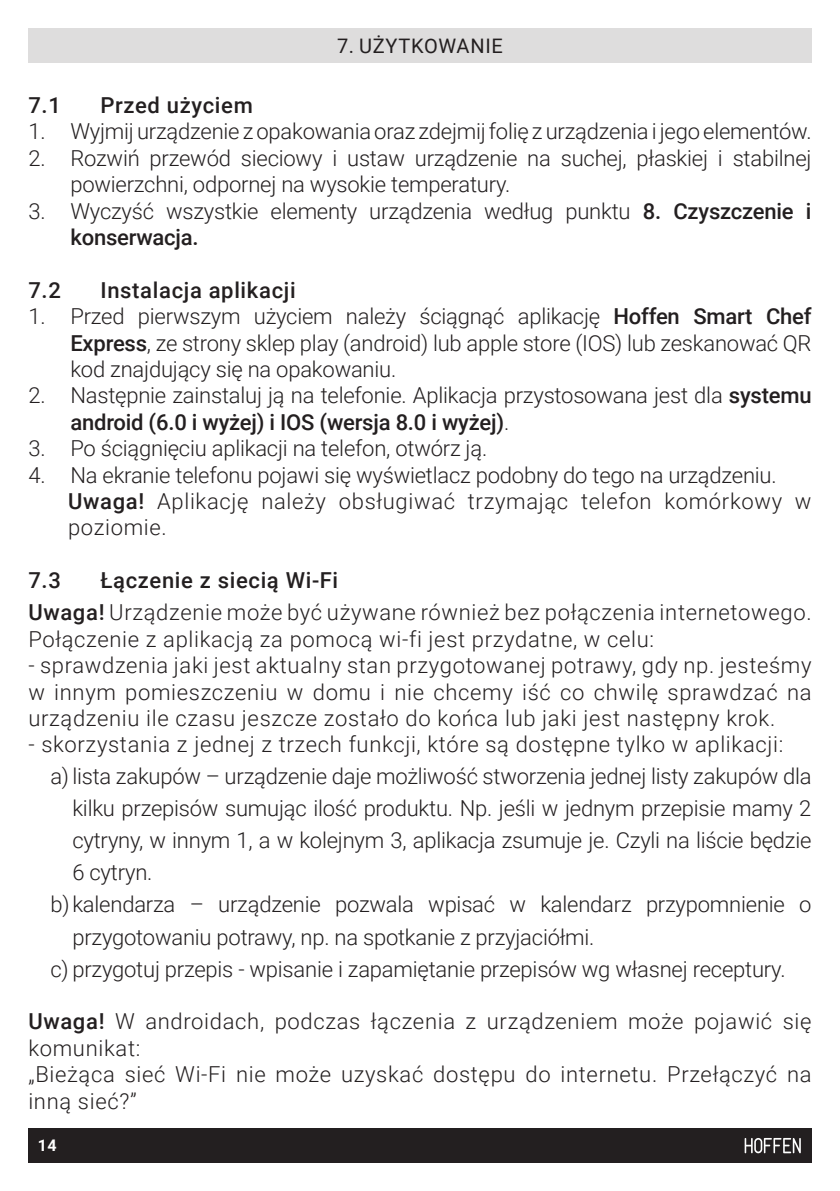
<style>
.page{position:relative;width:840px;height:1191px;background:#fff}
.page>*{position:absolute;margin:0;border:0;box-sizing:border-box;transform-origin:0 0}
.t1{font:300 22px/26.4px "Roboto";letter-spacing:-.01em;color:#231f20}
.t2{font:300 22px/26.4px "Roboto";letter-spacing:.03em;color:#231f20}
.t3{font:500 22px "Roboto";letter-spacing:.03em;color:#231f20}
.TYTULY_ROZDZIALOW{font:20px "Roboto";letter-spacing:.035em;color:#231f20}
.t4{font:700 16px "Roboto";color:#fff}
.s1{font-weight:500}
</style>
<div class="page">
<div style="left:28px;top:1128px;width:783px;height:34px;background:#231f20"></div>
<svg style="left:744px;top:1138px;width:56px;height:15px"></svg>
<div style="left:28px;top:28px;width:783px;height:34px;background:#dedddd"></div>
<p class="TYTULY_ROZDZIALOW" style="left:337px;top:32px;width:167px">7. UŻYTKOWANIE</p>
<p class="t3" style="left:28px;top:90px;width:34px">7.1</p>
<p class="t3" style="left:100px;top:90px;width:154px">Przed użyciem</p>
<p class="t1" style="left:28px;top:117px;width:784px">1. Wyjmij urządzenie z opakowania oraz zdejmij folię z urządzenia i jego elementów.</p>
<p class="t1" style="left:70px;top:144px;width:742px;text-indent:-42px">2. Rozwiń przewód sieciowy i ustaw urządzenie na suchej, płaskiej i stabilnej powierzchni, odpornej na wysokie temperatury.</p>
<p class="t1" style="left:70px;top:197px;width:742px;text-indent:-42px">3. Wyczyść wszystkie elementy urządzenia według punktu <span class="s1">8. Czyszczenie i konserwacja.</span></p>
<p class="t3" style="left:28px;top:274px;width:34px">7.2</p>
<p class="t3" style="left:100px;top:274px;width:196px">Instalacja aplikacji</p>
<p class="t1" style="left:70px;top:302px;width:742px;text-align:justify;text-indent:-42px">1. Przed pierwszym użyciem należy ściągnąć aplikację <span class="s1">Hoffen Smart Chef Express</span>, ze strony sklep play (android) lub apple store (IOS) lub zeskanować QR kod znajdujący się na opakowaniu.</p>
<p class="t1" style="left:70px;top:381px;width:742px;text-indent:-42px">2. Następnie zainstaluj ją na telefonie. Aplikacja przystosowana jest dla <span class="s1">systemu android (6.0 i wyżej) i IOS (wersja 8.0 i wyżej)</span>.</p>
<p class="t1" style="left:28px;top:434px;width:460px">3. Po ściągnięciu aplikacji na telefon, otwórz ją.</p>
<p class="t1" style="left:28px;top:461px;width:749px">4. Na ekranie telefonu pojawi się wyświetlacz podobny do tego na urządzeniu.</p>
<p class="t2" style="left:68px;top:487px;width:744px"><span class="s1">Uwaga!</span> Aplikację należy obsługiwać trzymając telefon komórkowy w poziomie.</p>
<p class="t3" style="left:28px;top:565px;width:34px">7.3</p>
<p class="t3" style="left:100px;top:565px;width:239px">Łączenie z siecią Wi-Fi</p>
<p class="t2" style="left:28px;top:598px;width:784px"><span class="s1">Uwaga!</span> Urządzenie może być używane również bez połączenia internetowego.<br>Połączenie z aplikacją za pomocą wi-fi jest przydatne, w celu:</p>
<p class="t1" style="left:28px;top:651px;width:784px;text-align:justify">- sprawdzenia jaki jest aktualny stan przygotowanej potrawy, gdy np. jesteśmy w innym pomieszczeniu w domu i nie chcemy iść co chwilę sprawdzać na urządzeniu ile czasu jeszcze zostało do końca lub jaki jest następny krok.</p>
<p class="t2" style="left:28px;top:730px;width:756px">- skorzystania z jednej z trzech funkcji, które są dostępne tylko w aplikacji:</p>
<p class="t1" style="left:72px;top:760px;width:740px;line-height:32px;text-align:justify;text-indent:-22px">a) lista zakupów – urządzenie daje możliwość stworzenia jednej listy zakupów dla kilku przepisów sumując ilość produktu. Np. jeśli w jednym przepisie mamy 2 cytryny, w innym 1, a w kolejnym 3, aplikacja zsumuje je. Czyli na liście będzie 6 cytryn.</p>
<p class="t1" style="left:72px;top:888px;width:740px;line-height:32px;text-indent:-22px">b) kalendarza – urządzenie pozwala wpisać w kalendarz przypomnienie o przygotowaniu potrawy, np. na spotkanie z przyjaciółmi.</p>
<p class="t1" style="left:50px;top:954px;width:736px">c) przygotuj przepis - wpisanie i zapamiętanie przepisów wg własnej receptury.</p>
<p class="t2" style="left:28px;top:1007px;width:784px"><span class="s1">Uwaga!</span> W androidach, podczas łączenia z urządzeniem może pojawić się komunikat:</p>
<p class="t2" style="left:28px;top:1060px;width:784px">„Bieżąca sieć Wi-Fi nie może uzyskać dostępu do internetu. Przełączyć na inną sieć?”</p>
<p class="t4" style="left:28px;top:1133px;width:30px"><sup>3</sup>14</p>
</div>
